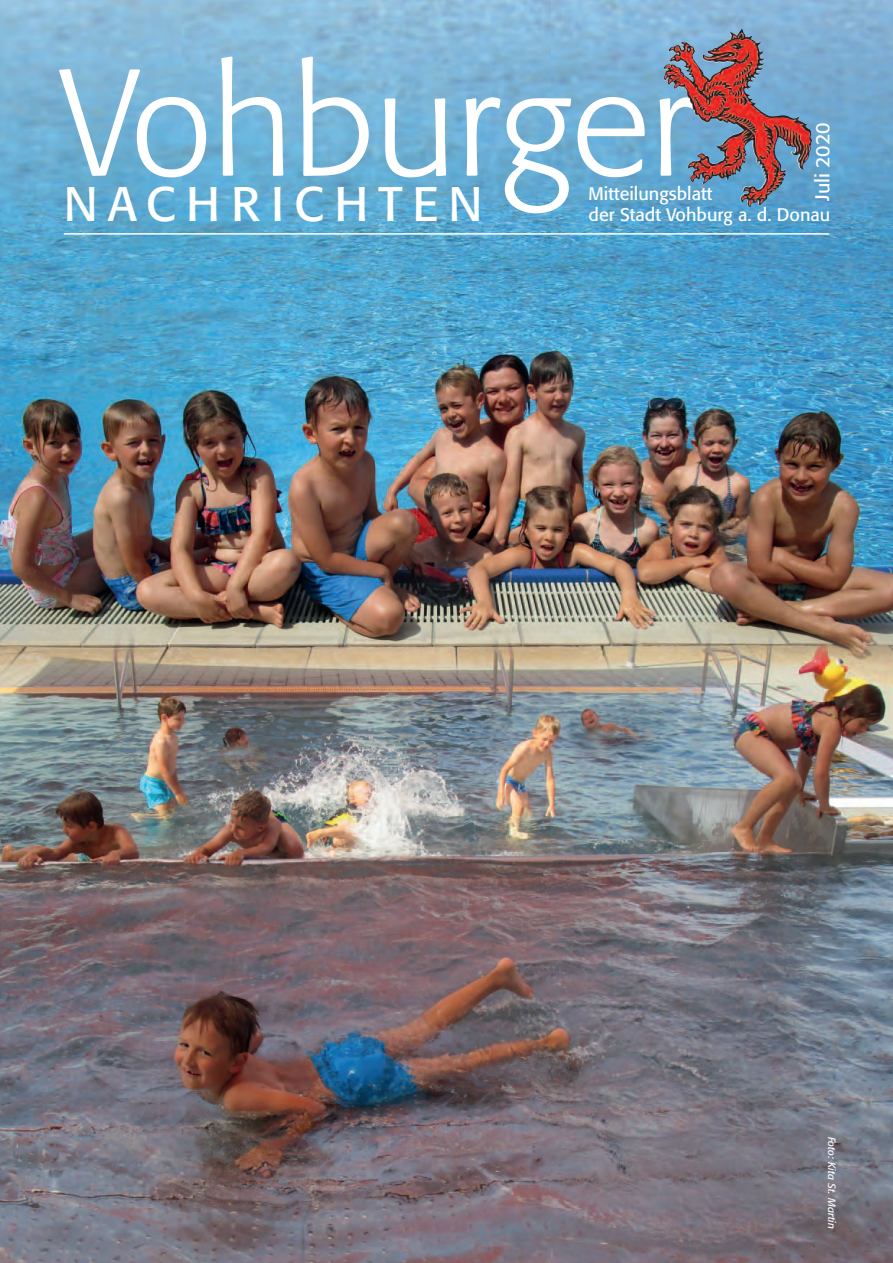
<style>
.page{position:relative;width:893px;height:1263px;background:#fff}
.page>*{position:absolute;margin:0;border:0;box-sizing:border-box;transform-origin:0 0}
.t1{font:300 150px "Formata";color:#fff}
.t2{font:48px "Formata";letter-spacing:.21em;color:#fff}
.t3{font:19.5px "Formata";letter-spacing:-.005em;color:#fff}
.t4{font:18px "Formata";color:#fff}
.t5{font:italic 10.5px "Formata";color:#fff}
</style>
<div class="page">
<img style="left:0;top:0;width:893px;height:1263px">
<img style="left:688px;top:36px;width:67px;height:20px">
<hr style="left:64px;top:233px;width:765px;height:2px;background:#fff">
<p class="t1" style="left:59px;top:56px;width:636px">Vohburger</p>
<p class="t3" style="left:814px;top:201px;width:80px;rotate:-90deg">Juli 2020</p>
<p class="t4" style="left:589px;top:207px;width:243px">der Stadt Vohburg a. d. Donau</p>
<p class="t2" style="left:64px;top:182px;width:420px">NACHRICHTEN</p>
<p class="t4" style="left:589px;top:186px;width:125px">Mitteilungsblatt</p>
<p class="t5" style="left:836px;top:1136px;width:94px;rotate:90deg">Foto: Kita St. Martin</p>
</div>
